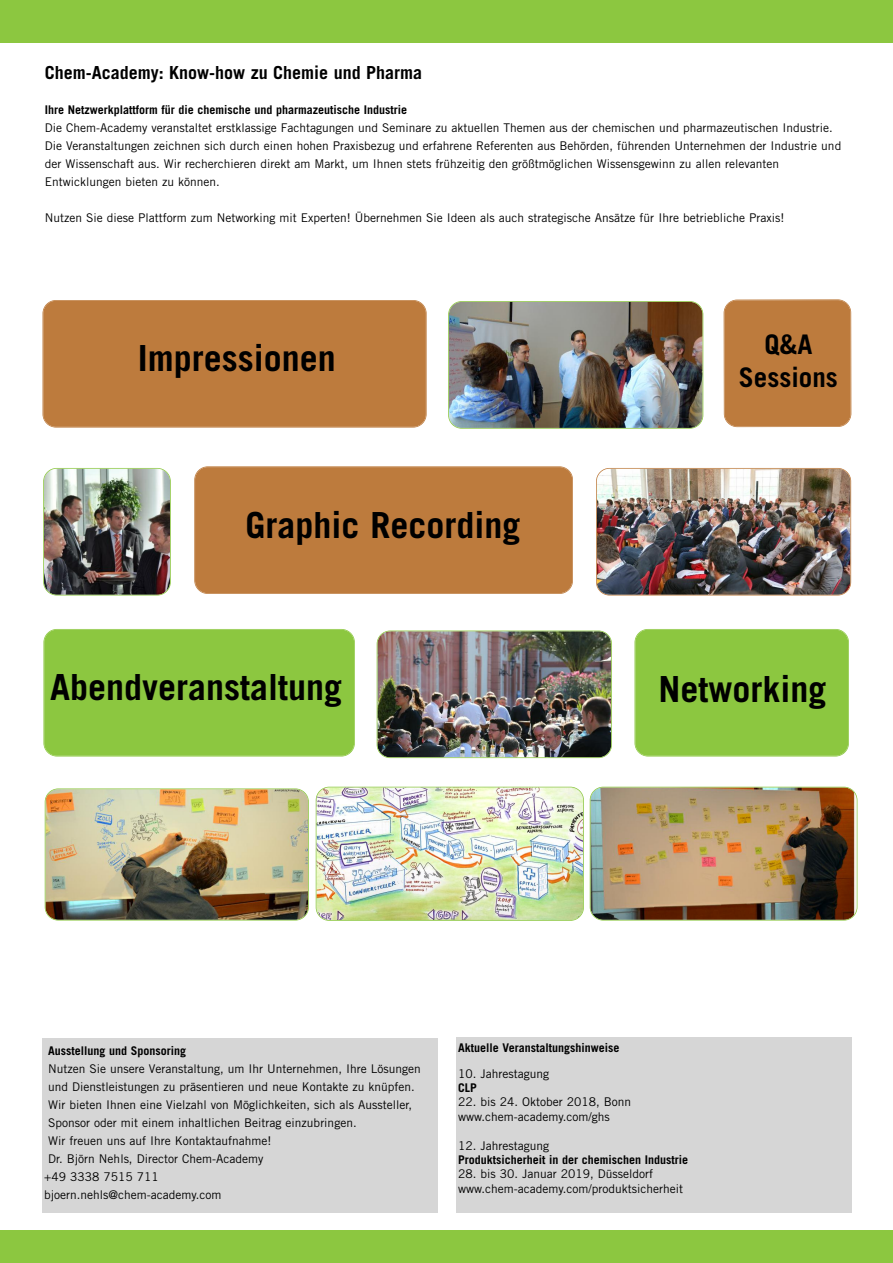
<style>
.page{position:relative;width:893px;height:1263px;background:#fff}
.page>*{position:absolute;margin:0;border:0;box-sizing:border-box;transform-origin:0 0}
.t1{font:700 36px "Trade Gothic";color:#000}
.t2{font:700 27px/32.4px "Trade Gothic";color:#000;text-align:center}
.t3{font:700 18px "Trade Gothic";color:#000}
.t4{font:12px/18px "Trade Gothic";color:#000}
.t5{font:700 12px "Trade Gothic";color:#000}
.s1{font-size:54px;color:#bd7b3d}
</style>
<div class="page">
<div style="left:0;top:0;width:893px;height:43px;background:#8cc740"></div>
<div style="left:0;top:1231px;width:893px;height:32px;background:#8cc740"></div>
<div style="left:43px;top:1039px;width:395px;height:174px;background:#d6d6d6"></div>
<img style="left:449px;top:302px;width:254px;height:126px;border-radius:13px">
<div style="left:448px;top:301px;width:255px;height:128px;border:2px solid #8cc740;border-radius:14px"></div>
<img style="left:316px;top:787px;width:267px;height:133px;border-radius:13px">
<div style="left:316px;top:787px;width:268px;height:134px;border:2px solid #8cc740;border-radius:14px"></div>
<img style="left:590px;top:787px;width:266px;height:133px;border-radius:13px">
<div style="left:590px;top:787px;width:267px;height:133px;border:2px solid #8cc740;border-radius:14px"></div>
<img style="left:44px;top:469px;width:126px;height:126px;border-radius:13px">
<div style="left:43px;top:468px;width:128px;height:127px;border:2px solid #8cc740;border-radius:14px"></div>
<img style="left:597px;top:469px;width:253px;height:126px;border-radius:13px">
<div style="left:596px;top:468px;width:255px;height:127px;border:2px solid #bd7b3d;border-radius:14px"></div>
<img style="left:377px;top:631px;width:234px;height:126px;border-radius:13px">
<div style="left:377px;top:630px;width:235px;height:128px;border:2px solid #8cc740;border-radius:14px"></div>
<div style="left:724px;top:300px;width:127px;height:126px;background:#bd7b3d;border-radius:13px"></div>
<div style="left:724px;top:299px;width:127px;height:128px;border:2px solid #bd7b3d;border-radius:14px"></div>
<div style="left:44px;top:630px;width:310px;height:126px;background:#8cc740;border-radius:13px"></div>
<div style="left:43px;top:629px;width:312px;height:127px;border:2px solid #8cc740;border-radius:14px"></div>
<div style="left:195px;top:467px;width:377px;height:126px;background:#bd7b3d;border-radius:13px"></div>
<div style="left:194px;top:466px;width:379px;height:128px;border:2px solid #bd7b3d;border-radius:14px"></div>
<div style="left:635px;top:630px;width:213px;height:126px;background:#8cc740;border-radius:13px"></div>
<div style="left:634px;top:629px;width:215px;height:127px;border:2px solid #8cc740;border-radius:14px"></div>
<div style="left:43px;top:301px;width:383px;height:126px;background:#bd7b3d;border-radius:13px"></div>
<div style="left:43px;top:300px;width:384px;height:128px;border:2px solid #bd7b3d;border-radius:14px"></div>
<div style="left:457px;top:1037px;width:395px;height:176px;background:#d6d6d6"></div>
<img style="left:45px;top:789px;width:263px;height:131px;border-radius:13px">
<div style="left:45px;top:788px;width:264px;height:132px;border:2px solid #8cc740;border-radius:14px"></div>
<h3 class="t3" style="left:45px;top:62px;width:379px">Chem-Academy: Know-how zu Chemie und Pharma</h3>
<p class="t5" style="left:45px;top:103px;width:364px">Ihre Netzwerkplattform für die chemische und pharmazeutische Industrie</p>
<p class="t4" style="left:45px;top:119px;width:798px">Die Chem-Academy veranstaltet erstklassige Fachtagungen und Seminare zu aktuellen Themen aus der chemischen und pharmazeutischen Industrie.<br>Die Veranstaltungen zeichnen sich durch einen hohen Praxisbezug und erfahrene Referenten aus Behörden, führenden Unternehmen der Industrie und der Wissenschaft aus. Wir recherchieren direkt am Markt, um Ihnen stets frühzeitig den größtmöglichen Wissensgewinn zu allen relevanten Entwicklungen bieten zu können.</p>
<p class="t4" style="left:45px;top:209px;width:741px">Nutzen Sie diese Plattform zum Networking mit Experten! Übernehmen Sie Ideen als auch strategische Ansätze für Ihre betriebliche Praxis!</p>
<h1 class="t1" style="left:67px;top:336px;width:270px"><span class="s1">Im</span> Impressionen</h1>
<h1 class="t1" style="left:245px;top:503px;width:276px">Graphic Recording</h1>
<h1 class="t1" style="left:50px;top:665px;width:293px">Abendveranstaltung</h1>
<h2 class="t2" style="left:739px;top:328px;width:100px">Q&amp;A<br>Sessions</h2>
<h1 class="t1" style="left:658px;top:667px;width:169px">Networking</h1>
<p class="t5" style="left:48px;top:1043px;width:139px">Ausstellung und Sponsoring</p>
<p class="t4" style="left:48px;top:1059px;width:374px">Nutzen Sie unsere Veranstaltung, um Ihr Unternehmen, Ihre Lösungen</p>
<p class="t4" style="left:48px;top:1077px;width:368px">und Dienstleistungen zu präsentieren und neue Kontakte zu knüpfen.</p>
<p class="t4" style="left:48px;top:1095px;width:365px">Wir bieten Ihnen eine Vielzahl von Möglichkeiten, sich als Aussteller,</p>
<p class="t4" style="left:48px;top:1113px;width:310px">Sponsor oder mit einem inhaltlichen Beitrag einzubringen.</p>
<p class="t4" style="left:48px;top:1131px;width:225px">Wir freuen uns auf Ihre Kontaktaufnahme!</p>
<p class="t4" style="left:48px;top:1149px;width:217px">Dr. Björn Nehls, Director Chem-Academy</p>
<p class="t4" style="left:44px;top:1167px;width:116px">+49 3338 7515 711</p>
<p class="t4" style="left:44px;top:1185px;width:179px">bjoern.nehls@chem-academy.com</p>
<p class="t5" style="left:458px;top:1040px;width:163px">Aktuelle Veranstaltungshinweise</p>
<p class="t4" style="left:458px;top:1064px;width:92px">10. Jahrestagung</p>
<p class="t5" style="left:458px;top:1080px;width:20px">CLP</p>
<p class="t4" style="left:458px;top:1095px;width:175px;line-height:14.4px">22. bis 24. Oktober 2018, Bonn www.chem-academy.com/ghs</p>
<p class="t4" style="left:458px;top:1136px;width:92px">12. Jahrestagung</p>
<p class="t5" style="left:458px;top:1152px;width:231px">Produktsicherheit in der chemischen Industrie</p>
<p class="t4" style="left:458px;top:1167px;width:227px;line-height:14.4px">28. bis 30. Januar 2019, Düsseldorf www.chem-academy.com/produktsicherheit</p>
</div>
